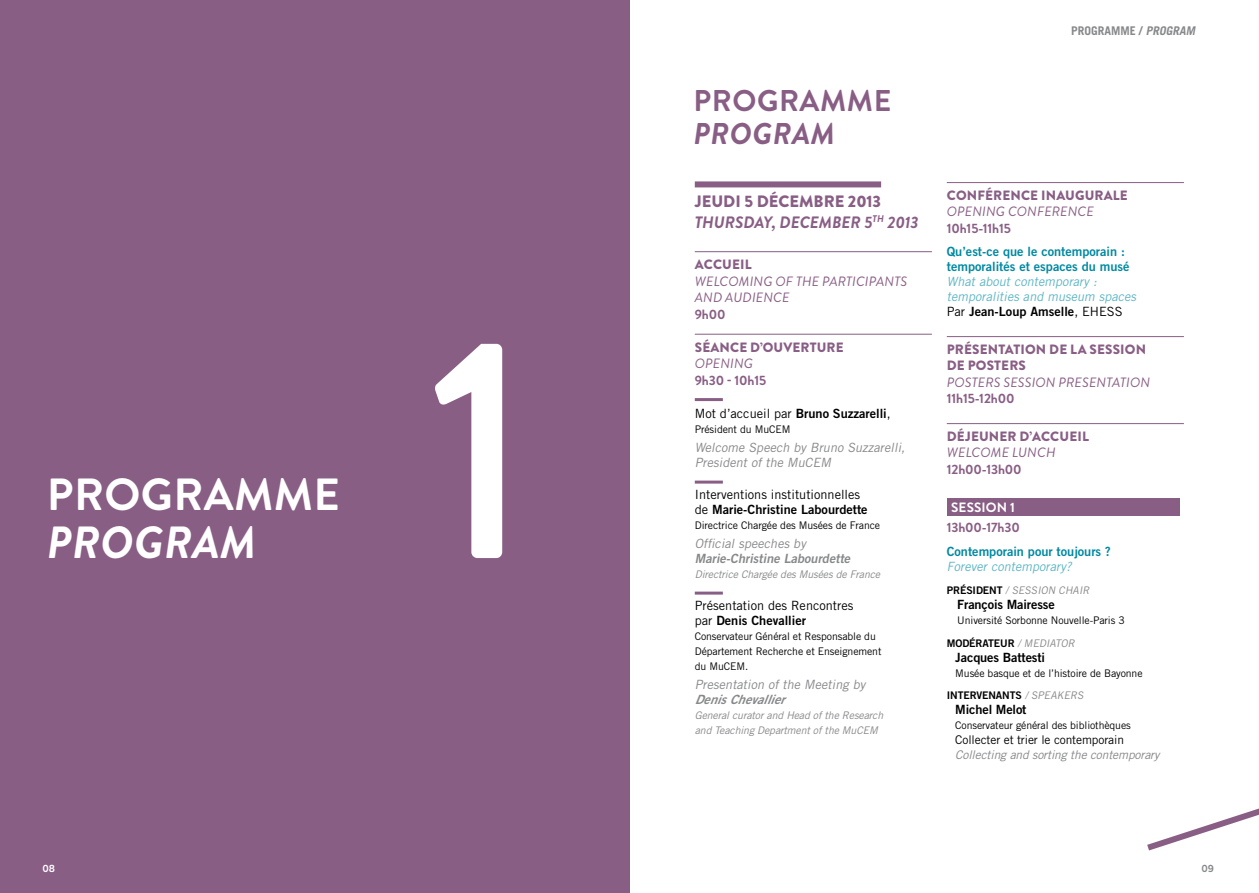
<style>
.page{position:relative;width:1259px;height:893px;background:#fff}
.page>*{position:absolute;margin:0;border:0;box-sizing:border-box;transform-origin:0 0}
.t1{font:500 315px "Brandon Grotesque";color:#fff}
.t2{font:700 45px "Brandon Grotesque";letter-spacing:.01em;color:#fff}
.t3{font:italic 700 45px "Brandon Grotesque";letter-spacing:.01em;color:#fff}
.t4{font:700 30px "Brandon Grotesque";letter-spacing:.02em;color:#895e85}
.t5{font:italic 700 30px "Brandon Grotesque";letter-spacing:.02em;color:#895e85}
.t6{font:italic 700 16.5px "Brandon Grotesque";letter-spacing:-.005em;color:#895e85}
.t7{font:900 16.5px "Brandon Grotesque";letter-spacing:-.005em;color:#895e85}
.t8{font:italic 13.5px/16.5px "Brandon Grotesque";letter-spacing:.01em;color:#895e85}
.t9{font:900 13.5px "Brandon Grotesque";letter-spacing:.01em;color:#895e85}
.t10{font:700 13.5px "Brandon Grotesque";letter-spacing:-.01em;color:#895e85}
.t11{font:700 13.5px "Brandon Grotesque";color:#fff}
.t12{font:12.75px "Trade Gothic Bold Two";color:#000}
.t13{font:italic 12.75px/15px "Trade Gothic";color:#87888a}
.t14{font:12.75px "Trade Gothic";color:#000}
.t15{font:12.75px/15px "Trade Gothic Bold Two";color:#0089a1}
.t16{font:italic 12.75px/15px "Trade Gothic";color:#5db5c4}
.t17{font:italic 12.75px "Trade Gothic Bold Two";color:#87888a}
.t18{font:italic 12.75px "Trade Gothic Bold Two";color:#87888a}
.t19{font:italic 12px "Trade Gothic";letter-spacing:-.01em;color:#87888a}
.t20{font:12px "Trade Gothic";letter-spacing:-.01em;color:#000}
.t21{font:700 12px "Trade Gothic";color:#87888a}
.t22{font:10.5px/15px "Trade Gothic";letter-spacing:-.01em;color:#000}
.t23{font:italic 10.5px/15px "Trade Gothic";letter-spacing:-.01em;color:#87888a}
.t24{font:10.5px "Trade Gothic Bold Two";letter-spacing:-.01em;color:#000}
.t25{font:italic 10.5px "Trade Gothic";color:#87888a}
.t26{font:500 10.5px "Pluto Sans Cond";color:#fff}
.t27{font:500 10.5px "Pluto Sans Cond";color:#87888a}
.s1{font-family:"Trade Gothic Bold Two"}
.s2{font-family:"Trade Gothic"}
.s3{font-style:italic}
.s4{font-family:"Trade Gothic";font-style:italic;color:#87888a}
</style>
<div class="page">
<div style="left:0;top:0;width:629px;height:893px;background:#895e85"></div>
<div style="left:695px;top:181px;width:186px;height:6px;background:#895e85"></div>
<hr style="left:695px;top:251px;width:237px;height:1px;background:#895e85">
<hr style="left:695px;top:334px;width:237px;height:1px;background:#895e85">
<hr style="left:695px;top:398px;width:28px;height:3px;background:#895e85">
<hr style="left:695px;top:481px;width:28px;height:3px;background:#895e85">
<hr style="left:695px;top:592px;width:28px;height:3px;background:#895e85">
<hr style="left:946px;top:182px;width:238px;height:1px;background:#895e85">
<hr style="left:946px;top:336px;width:238px;height:1px;background:#895e85">
<hr style="left:946px;top:423px;width:238px;height:1px;background:#895e85">
<div style="left:946px;top:498px;width:233px;height:17px;background:#895e85"></div>
<svg style="left:1147px;top:808px;width:112px;height:42px"></svg>
<h2 class="t2" style="left:47px;top:463px;width:295px">PROG RAMM E</h2>
<h2 class="t3" style="left:47px;top:511px;width:211px">PROGRAM</h2>
<h1 class="t1" style="left:425px;top:232px;width:110px">1</h1>
<h3 class="t4" style="left:693px;top:80px;width:199px">PROG RAMM E</h3>
<h3 class="t5" style="left:693px;top:112px;width:143px">PROGRAM</h3>
<h3 class="t7" style="left:695px;top:189px;width:188px">JEUDI 5 DÉCEMBRE 2013</h3>
<h3 class="t6" style="left:695px;top:210px;width:96px">THURSDAY, DECE</h3>
<h3 class="t6" style="left:819px;top:210px;width:101px">MBER 5<sup>TH</sup> 2013</h3>
<p class="t9" style="left:695px;top:255px;width:58px">ACCUEIL</p>
<p class="t8" style="left:695px;top:273px;width:214px">WELCOMING OF THE PARTICIPANTS<br>AND AUDIENCE</p>
<p class="t10" style="left:695px;top:304px;width:32px">9H00</p>
<p class="t9" style="left:695px;top:337px;width:150px">SÉANCE D’OUVERTURE</p>
<p class="t8" style="left:695px;top:355px;width:60px">OPENING</p>
<p class="t10" style="left:695px;top:370px;width:73px">9H30 - 10H15</p>
<p class="t14" style="left:695px;top:405px;width:197px">Mot d’accueil par <span class="s1">Bruno Suzzarelli</span>,</p>
<p class="t22" style="left:695px;top:421px;width:97px">Président du MuCEM</p>
<p class="t13" style="left:695px;top:440px;width:214px">Welcome Speech by Bruno Suzzarelli,<br>President of the MuCEM</p>
<p class="t14" style="left:695px;top:486px;width:167px">Interventions institutionnelles</p>
<p class="t12" style="left:695px;top:501px;width:174px"><span class="s2">de</span> Marie-Christine Labourdette</p>
<p class="t22" style="left:695px;top:517px;width:187px">Directrice Chargée des Musées de France</p>
<p class="t13" style="left:695px;top:536px;width:115px">Official speeches by</p>
<p class="t17" style="left:695px;top:551px;width:160px">Marie-Christine Labourdette</p>
<p class="t23" style="left:695px;top:567px;width:187px">Directrice Chargée des Musées de France</p>
<p class="t14" style="left:695px;top:597px;width:160px">Présentation des Rencontres</p>
<p class="t12" style="left:695px;top:612px;width:113px"><span class="s2">par</span> Denis Chevallier</p>
<p class="t22" style="left:695px;top:628px;width:188px">Conservateur Général et Responsable du<br>Département Recherche et Enseignement du MuCEM.</p>
<p class="t13" style="left:695px;top:677px;width:175px">Presentation of the Meeting by</p>
<p class="t18" style="left:695px;top:692px;width:91px">Denis Chevallier</p>
<p class="t23" style="left:695px;top:708px;width:190px">General curator and Head of the Research and Teaching Department of the MuCEM</p>
<p class="t21" style="left:1071px;top:23px;width:128px">PROGRAMME / <span class="s3">PROGRAM</span></p>
<p class="t9" style="left:947px;top:186px;width:182px">CONFÉRENCE INAUGURALE</p>
<p class="t8" style="left:947px;top:204px;width:149px">OPENING CONFERENCE</p>
<p class="t10" style="left:946px;top:219px;width:66px">10H15-11H15</p>
<p class="t15" style="left:946px;top:244px;width:184px">Qu’est-ce que le contemporain : temporalités et espaces du musé</p>
<p class="t16" style="left:946px;top:274px;width:194px">What about contemporary : temporalities and museum spaces</p>
<p class="t12" style="left:946px;top:304px;width:177px"><span class="s2">Par</span> Jean-Loup Amselle<span class="s2">, EHESS</span></p>
<p class="t9" style="left:947px;top:340px;width:35px">PRÉSENTATION</p>
<p class="t9" style="left:1049px;top:340px;width:50px">DELASESSION</p>
<p class="t9" style="left:947px;top:356px;width:30px">DE POSTE</p>
<p class="t9" style="left:1009px;top:356px;width:17px">RS</p>
<p class="t8" style="left:947px;top:374px;width:9px">POSTERS</p>
<p class="t8" style="left:1003px;top:374px;width:9px">SESSION</p>
<p class="t8" style="left:1058px;top:374px;width:9px">PRESENTATION</p>
<p class="t10" style="left:946px;top:389px;width:69px">11H15-12H00</p>
<p class="t9" style="left:947px;top:427px;width:143px">DÉJEUNER D’ACCUEIL</p>
<p class="t8" style="left:947px;top:445px;width:110px">WELCOME LUNCH</p>
<p class="t10" style="left:946px;top:460px;width:76px">12H00-13H00</p>
<p class="t11" style="left:951px;top:498px;width:9px">SESSION</p>
<p class="t11" style="left:1010px;top:498px;width:6px">1</p>
<p class="t10" style="left:946px;top:518px;width:75px">13H00-17H30</p>
<p class="t15" style="left:946px;top:543px;width:165px">Contemporain pour toujours ?</p>
<p class="t16" style="left:946px;top:558px;width:129px">Forever contemporary?</p>
<p class="t24" style="left:946px;top:584px;width:79px">Prés ident <span class="s4">/ Sessio</span></p>
<p class="t25" style="left:1048px;top:584px;width:18px">n chair</p>
<p class="t12" style="left:957px;top:597px;width:99px">François Mairesse</p>
<p class="t22" style="left:957px;top:613px;width:169px">Université Sorbonne Nouvelle-Paris 3</p>
<p class="t24" style="left:946px;top:636px;width:93px">Modérateur <span class="s4">/ Mediator</span></p>
<p class="t12" style="left:955px;top:649px;width:91px">Jacques Battesti</p>
<p class="t22" style="left:955px;top:665px;width:189px">Musée basque et de l’histoire de Bayonne</p>
<p class="t24" style="left:946px;top:689px;width:125px">I ntervenants <span class="s4">/ Speakers</span></p>
<p class="t12" style="left:955px;top:702px;width:73px">Michel Melot</p>
<p class="t22" style="left:955px;top:718px;width:177px">Conservateur général des bibliothèques</p>
<p class="t20" style="left:955px;top:732px;width:170px">Collecter et trier le contemporain</p>
<p class="t19" style="left:955px;top:747px;width:206px">Collecting and sorting the contemporary</p>
<p class="t26" style="left:43px;top:862px;width:14px">08</p>
<p class="t27" style="left:1201px;top:862px;width:14px">09</p>
</div>
